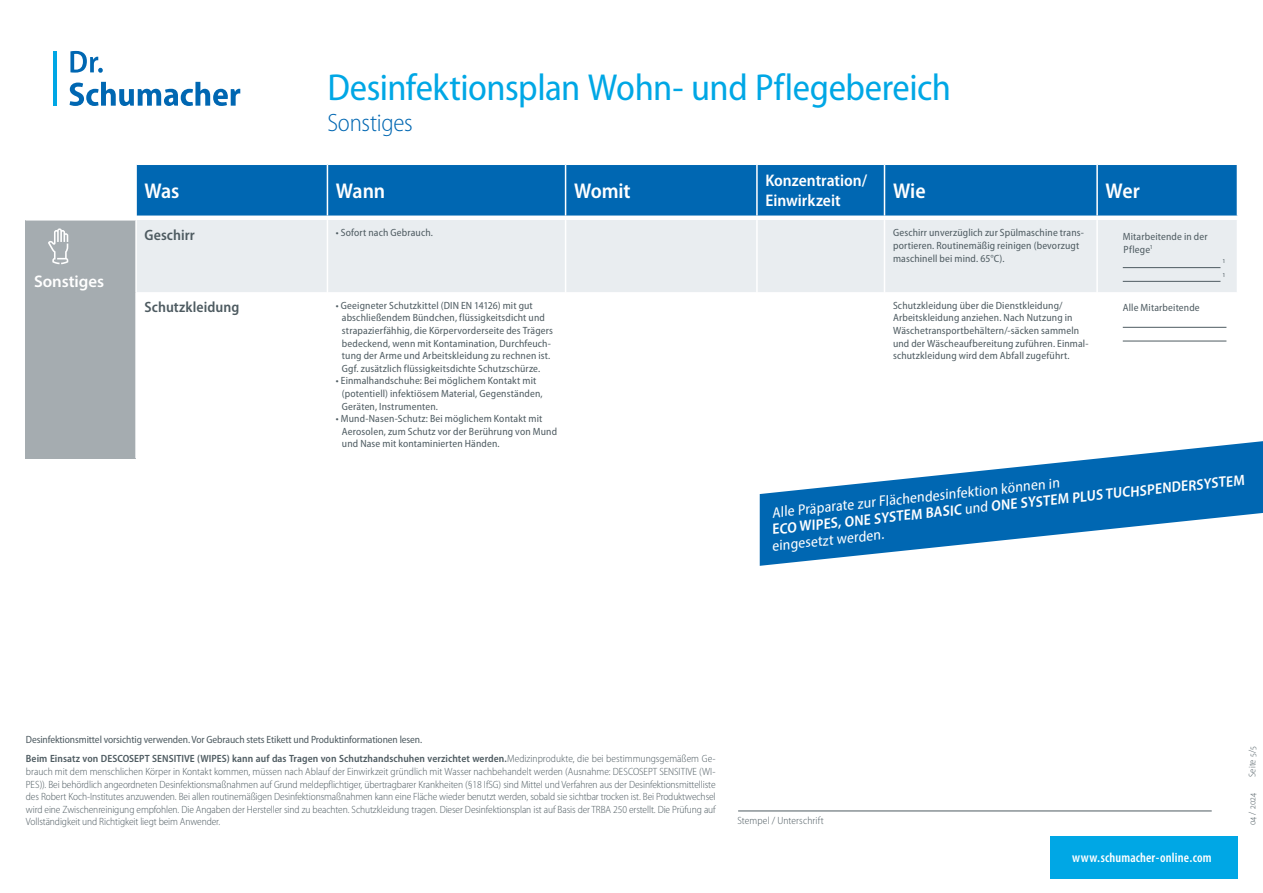
<style>
.page{position:relative;width:1263px;height:893px;background:#fff}
.page>*{position:absolute;margin:0;border:0;box-sizing:border-box;transform-origin:0 0}
.t1{font:semi-condensed 37.65px "Myriad Pro";letter-spacing:-.015em;color:#00a7e5}
.t2{font:300 semi-condensed 25.05px "Myriad Pro";letter-spacing:-.01em;color:#0067b2}
.t3{font:600 semi-condensed 21.45px "Myriad Pro";letter-spacing:-.005em;color:#fff}
.t4{font:600 semi-condensed 16.8px/20.2px "Myriad Pro";color:#fff}
.t5{font:600 16.8px "Myriad Pro";color:#fff}
.t6{font:15px/16.5px "Myriad Variable Concept";color:#fff}
.t7{font:600 semi-condensed 15px "Myriad Pro";letter-spacing:.005em;color:#4e5b61}
.t8{font:600 condensed 13.5px "Myriad Pro";letter-spacing:.01em;color:#fff}
.t9{font:semi-condensed 10.5px/12.6px "Myriad Pro";letter-spacing:.015em;color:#4e5b61}
.t10{font:300 semi-condensed 10.5px/12.6px "Myriad Pro";letter-spacing:-.01em;color:#4e5b61;text-align:justify}
.t11{font:600 semi-condensed 10.5px/19.8px "Myriad Pro";letter-spacing:.005em;color:#4e5b61}
.t12{font:300 semi-condensed 10.5px "Myriad Pro";letter-spacing:.01em;color:#4e5b61}
.t13{font:300 semi-condensed 9.75px "Myriad Pro";letter-spacing:.025em;color:#4e5b61}
.t14{font:semi-condensed 6.15px "Myriad Pro";color:#4e5b61}
.s1{font-weight:400}
.s2{font-weight:300}
</style>
<div class="page">
<hr style="left:53px;top:51px;width:3px;height:55px;background:#00a7e5">
<svg style="left:70px;top:82px;width:170px;height:24px"></svg>
<svg style="left:70px;top:51px;width:33px;height:22px"></svg>
<div style="left:1050px;top:836px;width:187px;height:42px;background:#00a7e5"></div>
<div style="left:137px;top:165px;width:1100px;height:51px;background:#0067b2"></div>
<div style="left:26px;top:220px;width:110px;height:238px;background:#a5acb0"></div>
<div style="left:137px;top:220px;width:1100px;height:72px;background:#e9edf0"></div>
<hr style="left:327px;top:165px;width:1px;height:51px;background:#fff">
<hr style="left:565px;top:165px;width:1px;height:51px;background:#fff">
<hr style="left:756px;top:165px;width:2px;height:51px;background:#fff">
<hr style="left:884px;top:165px;width:1px;height:51px;background:#fff">
<hr style="left:1096px;top:165px;width:2px;height:51px;background:#fff">
<hr style="left:26px;top:220px;width:111px;height:1px;background:#fff">
<hr style="left:135px;top:220px;width:2px;height:72px;background:#fff">
<hr style="left:327px;top:220px;width:1px;height:72px;background:#fff">
<hr style="left:565px;top:220px;width:1px;height:72px;background:#fff">
<hr style="left:756px;top:220px;width:2px;height:72px;background:#fff">
<hr style="left:884px;top:220px;width:1px;height:72px;background:#fff">
<hr style="left:1096px;top:220px;width:2px;height:72px;background:#fff">
<hr style="left:135px;top:292px;width:2px;height:166px;background:#fff">
<div style="left:34px;top:220px;width:51px;height:51px;background:#a5acb0"></div>
<svg style="left:48px;top:228px;width:20px;height:36px"></svg>
<hr style="left:1123px;top:267px;width:97px;height:1px;background:#4e5b61">
<hr style="left:1123px;top:281px;width:97px;height:1px;background:#4e5b61">
<hr style="left:1123px;top:327px;width:103px;height:1px;background:#4e5b61">
<hr style="left:1123px;top:341px;width:103px;height:1px;background:#4e5b61">
<hr style="left:738px;top:811px;width:474px;height:1px;background:#4e5b61">
<svg style="left:760px;top:441px;width:503px;height:125px;fill:#0067b2"></svg>
<h1 class="t1" style="left:327px;top:65px;width:625px">Desinfektionsplan Wohn- und Pflegebereich</h1>
<h2 class="t2" style="left:327px;top:107px;width:87px">Sonstiges</h2>
<h3 class="t5" style="left:34px;top:271px;width:72px">Sonstiges</h3>
<h3 class="t3" style="left:145px;top:177px;width:36px">Was</h3>
<h3 class="t3" style="left:336px;top:177px;width:51px">Wann</h3>
<h3 class="t3" style="left:574px;top:177px;width:58px">Womit</h3>
<h3 class="t4" style="left:765px;top:170px;width:103px">Konzentration/<br>Einwirkzeit</h3>
<h3 class="t3" style="left:893px;top:177px;width:34px">Wie</h3>
<h3 class="t3" style="left:1106px;top:177px;width:36px">Wer</h3>
<h3 class="t7" style="left:145px;top:225px;width:52px">Geschirr</h3>
<p class="t9" style="left:336px;top:226px;width:99px">• Sofort nach Gebrauch.</p>
<p class="t9" style="left:893px;top:226px;width:192px">Geschirr unverzüglich zur Spülmaschine trans&shy;portieren. Routinemäßig reinigen (bevorzugt maschinell bei mind. 65°C).</p>
<p class="t9" style="left:1123px;top:230px;width:86px">Mitarbeitende in der<br>Pflege<sup>1</sup></p>
<h3 class="t7" style="left:145px;top:298px;width:96px">Schutzkleidung</h3>
<p class="t9" style="left:342px;top:299px;width:213px;text-indent:-6px">• Geeigneter Schutzkittel (DIN EN 14126) mit gut abschließendem Bündchen, flüssigkeitsdicht und strapazierfähhig, die Körpervorderseite des Trägers bedeckend, wenn mit Kontamination, Durchfeuch&shy;tung der Arme und Arbeitskleidung zu rechnen ist.<br>Ggf. zusätzlich flüssigkeitsdichte Schutzschürze.</p>
<p class="t9" style="left:342px;top:374px;width:202px;text-indent:-6px">• Einmalhandschuhe: Bei möglichem Kontakt mit (potentiell) infektiösem Material, Gegenständen,<br>Geräten, Instrumenten.</p>
<p class="t9" style="left:342px;top:412px;width:217px;text-indent:-6px">• Mund-Nasen-Schutz: Bei möglichem Kontakt mit<br>Aerosolen, zum Schutz vor der Berührung von Mund und Nase mit kontaminierten Händen.</p>
<p class="t9" style="left:893px;top:299px;width:197px">Schutzkleidung über die Dienstkleidung/ Arbeitskleidung anziehen. Nach Nutzung in Wäschetransportbehältern/-säcken sammeln und der Wäscheaufbereitung zuführen. Einmal&shy;schutzkleidung wird dem Abfall zugeführt.</p>
<p class="t9" style="left:1123px;top:301px;width:79px">Alle Mitarbeitende</p>
<p class="t14" style="left:1222px;top:257px;width:4px">1</p>
<p class="t14" style="left:1222px;top:271px;width:4px">1</p>
<h3 class="t6" style="left:767px;top:505px;width:478px;rotate:-6deg">Alle Präparate zur Flächendesinfektion können in<br>ECO WIPES, ONE SYSTEM BASIC und ONE SYSTEM PLUS TUCHSPENDERSYSTEM eingesetzt werden.</h3>
<p class="t11" style="left:26px;top:729px;width:691px"><span class="s1">Desinfektionsmittel vorsichtig verwenden. Vor Gebrauch stets Etikett und Produktinformationen lesen.<br></span>Beim Einsatz von DESCOSEPT SENSITIVE (WIPES) kann auf das Tragen von Schutzhandschuhen verzichtet werden.<span class="s2">Medizinprodukte, die bei bestimmungsgemäßem Ge-</span></p>
<p class="t10" style="left:26px;top:765px;width:691px">brauch mit dem menschlichen Körper in Kontakt kommen, müssen nach Ablauf der Einwirkzeit gründlich mit Wasser nachbehandelt werden (Ausnahme: DESCOSEPT SENSITIVE (WI-PES)). Bei behördlich angeordneten Desinfektionsmaßnahmen auf Grund meldepflichtiger, übertragbarer Krankheiten (§18 IfSG) sind Mittel und Verfahren aus der Desinfektionsmittelliste des Robert Koch-Institutes anzuwenden. Bei allen routinemäßigen Desinfektionsmaßnahmen kann eine Fläche wieder benutzt werden, sobald sie sichtbar trocken ist. Bei Produktwechsel wird eine Zwischenreinigung empfohlen. Die Angaben der Hersteller sind zu beachten. Schutzkleidung tragen. Dieser Desinfektionsplan ist auf Basis der TRBA 250 erstellt. Die Prüfung auf Vollständigkeit und Richtigkeit liegt beim Anwender.</p>
<p class="t12" style="left:737px;top:815px;width:88px">Stempel / Unterschrift</p>
<p class="t8" style="left:1072px;top:849px;width:141px">www.schumacher-online.com</p>
<p class="t13" style="left:1246px;top:777px;width:32px;rotate:-90deg">Seite 5/5</p>
<p class="t13" style="left:1246px;top:825px;width:34px;rotate:-90deg">04 / 2024</p>
</div>
